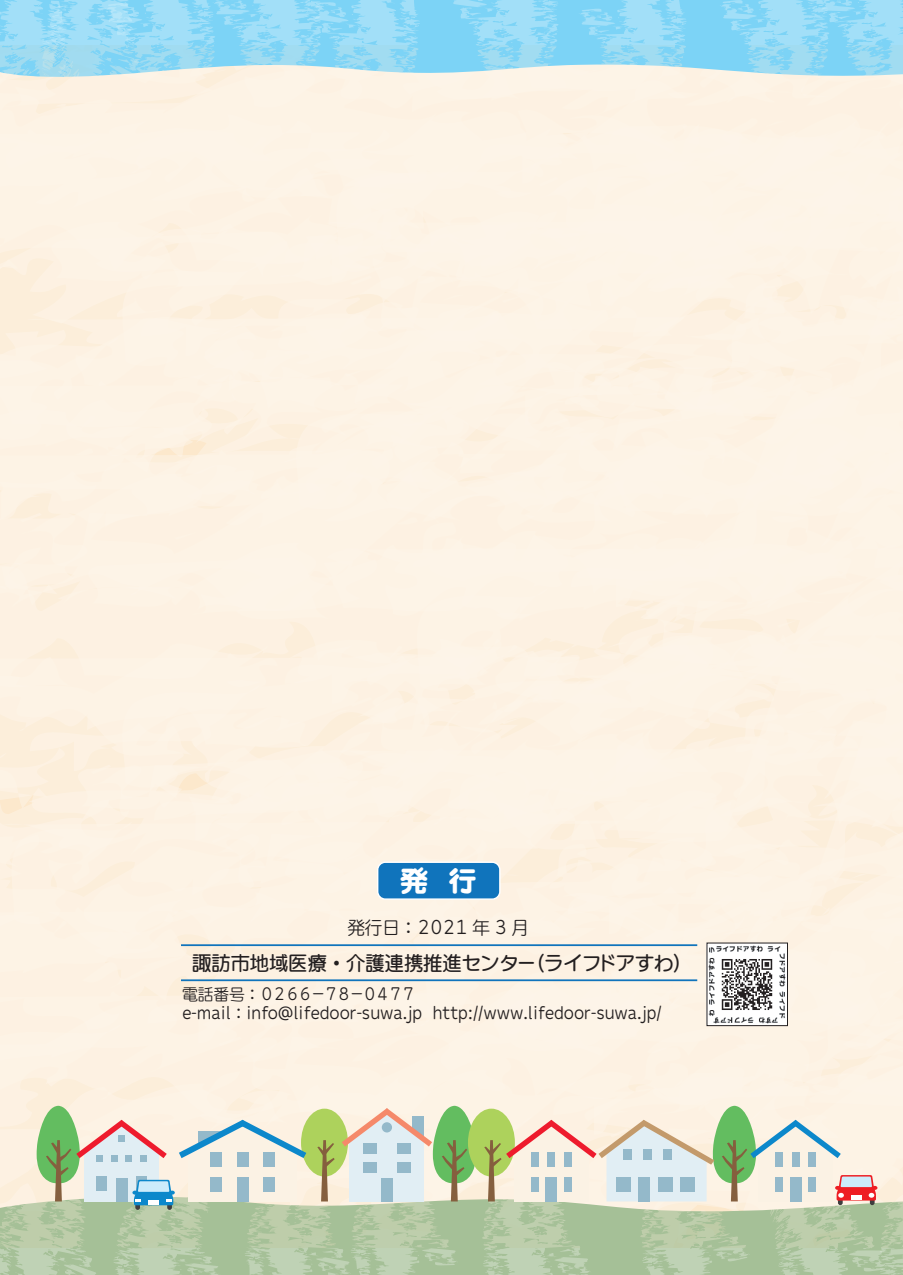
<style>
.page{position:relative;width:903px;height:1275px;background:#fff}
.page>*{position:absolute;margin:0;border:0;box-sizing:border-box;transform-origin:0 0}
.t1{font:28.53px "DF Maru Gothic SB WING RKSJ H";color:#fff}
.t2{font:19.25px "DFUD Maru Gothic W6 WING RKSJ H";color:#231f20}
.t3{font:17.5px "DFUD Maru Gothic W4 WING RKSJ H";color:#231f20}
.t4{font:15.75px/19.2px "DFUD Maru Gothic W4 WING RKSJ H";letter-spacing:-.005em;color:#231f20}
</style>
<div class="page">
<div style="left:0;top:77px;width:903px;height:1120px;background:#fdf3e5"></div>
<svg style="left:0;top:0;width:903px;height:77px;background:#98daf4"></svg>
<svg style="left:0;top:1197px;width:903px;height:78px;background:#b3c8a4"></svg>
<div style="left:378px;top:862px;width:122px;height:37px;background:#1074bc;border-radius:8px"></div>
<div style="left:377px;top:861px;width:123px;height:39px;border:1px solid #fff;border-radius:8px"></div>
<div style="left:301px;top:1109px;width:47px;height:67px;background:#add25c;border-radius:50%"></div>
<svg style="left:317px;top:1140px;width:18px;height:61px"></svg>
<div style="left:468px;top:1109px;width:47px;height:67px;background:#add25c;border-radius:50%"></div>
<svg style="left:342px;top:1106px;width:134px;height:95px;background:#cddac0"></svg>
<div style="left:381px;top:1178px;width:11px;height:23px;background:#94b9ca"></div>
<div style="left:363px;top:1143px;width:14px;height:11px;background:#94b9ca"></div>
<div style="left:397px;top:1143px;width:14px;height:11px;background:#94b9ca"></div>
<div style="left:363px;top:1162px;width:14px;height:11px;background:#94b9ca"></div>
<div style="left:397px;top:1162px;width:14px;height:11px;background:#94b9ca"></div>
<div style="left:382px;top:1122px;width:10px;height:10px;background:#94b9ca;border-radius:50%"></div>
<div style="left:838px;top:1194px;width:5px;height:11px;background:#3e3e3f;border-radius:2px"></div>
<hr style="left:870px;top:1194px;width:4px;height:11px;background:#3e3e3f;border-radius:2px">
<svg style="left:484px;top:1106px;width:393px;height:95px;background:#dadbca"></svg>
<div style="left:851px;top:1195px;width:10px;height:5px;background:#fff"></div>
<svg style="left:135px;top:1199px;width:5px;height:11px"></svg>
<svg style="left:167px;top:1199px;width:5px;height:11px"></svg>
<svg style="left:37px;top:1106px;width:269px;height:99px;background:#d1dacd"></svg>
<hr style="left:149px;top:1200px;width:10px;height:4px;background:#fff">
<hr style="left:181px;top:944px;width:516px;height:2px;background:#1074bc">
<hr style="left:181px;top:979px;width:516px;height:2px;background:#1074bc">
<img style="left:709px;top:945px;width:77px;height:79px">
<div style="left:707px;top:943px;width:81px;height:83px;border:1px solid #231f20"></div>
<h1 class="t1" style="left:400px;top:866px;width:79px">発　行</h1>
<p class="t3" style="left:347px;top:916px;width:183px">発行日： 2021 年 3 月</p>
<p class="t2" style="left:192px;top:949px;width:492px">諏訪市地域医療・介護連携推進センター（ライフドアすわ）</p>
<p class="t4" style="left:182px;top:984px;width:481px">電話番号：０２６６－７８－０４７７<br>e-mail ： info@lifedoor-suwa.jp http://www.lifedoor-suwa.jp/</p>
</div>
